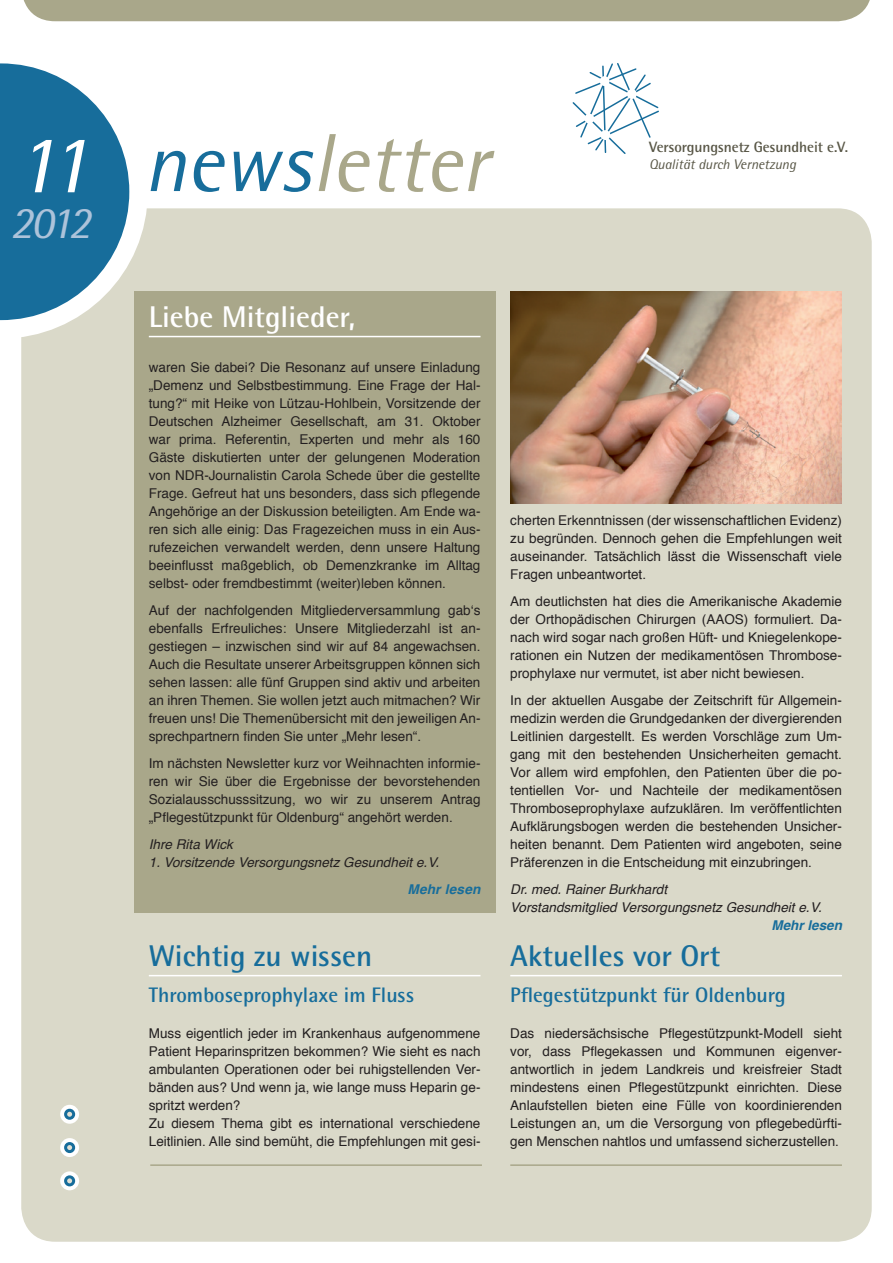
<style>
.page{position:relative;width:893px;height:1263px;background:#fff}
.page>*{position:absolute;margin:0;border:0;box-sizing:border-box;transform-origin:0 0}
.t1{font:italic 82.5px "Rotis Semi Sans";letter-spacing:-.005em;color:#a9a78a}
.t2{font:italic 82.5px "Rotis Semi Sans";color:#fff}
.t3{font:italic 45px "Rotis Semi Sans";color:#adc3da}
.t4{font:700 30px "Rotis Semi Sans";color:#176d9b}
.t5{font:700 30px "Rotis Semi Sans";color:#fff}
.t6{font:700 21px "Rotis Semi Sans";color:#176d9b}
.t7{font:700 15px "Rotis Semi Sans";letter-spacing:-.005em;color:#585646}
.t8{font:italic 13.95px "Rotis Semi Sans";letter-spacing:-.005em;color:#585646}
.t9{font:13.5px/18px "Helvetica";color:#231f20;text-align:justify}
.t10{font:italic 13.5px/18px "Helvetica";color:#231f20}
.t11{font:italic 700 13.5px "Helvetica";letter-spacing:.01em;color:#176d9b}
.s1{color:#176d9b}
</style>
<div class="page">
<div style="left:21px;top:208px;width:851px;height:1034px;background:#dad9c9;border-radius:34px"></div>
<div style="left:23px;top:0;width:847px;height:21px;background:#a9a78a"></div>
<svg style="left:572px;top:63px;width:87px;height:91px"></svg>
<div style="left:584px;top:114px;width:10px;height:10px;background:#fff;border-radius:50%"></div>
<div style="left:600px;top:130px;width:10px;height:10px;background:#fff;border-radius:50%"></div>
<div style="left:627px;top:89px;width:10px;height:10px;background:#fff;border-radius:50%"></div>
<div style="left:600px;top:76px;width:10px;height:10px;background:#fff;border-radius:50%"></div>
<svg style="left:60px;top:1105px;width:19px;height:19px"></svg>
<div style="left:66px;top:1110px;width:8px;height:8px;background:#e2e1d5;border-radius:50%"></div>
<div style="left:64px;top:1109px;width:11px;height:11px;border:3px solid #176d9b;border-radius:50%"></div>
<svg style="left:60px;top:1138px;width:19px;height:19px"></svg>
<div style="left:66px;top:1143px;width:8px;height:8px;background:#e2e1d5;border-radius:50%"></div>
<div style="left:64px;top:1142px;width:11px;height:11px;border:3px solid #176d9b;border-radius:50%"></div>
<svg style="left:60px;top:1171px;width:19px;height:19px"></svg>
<div style="left:66px;top:1177px;width:8px;height:8px;background:#e2e1d5;border-radius:50%"></div>
<div style="left:64px;top:1175px;width:11px;height:11px;border:3px solid #176d9b;border-radius:50%"></div>
<hr style="left:510px;top:1164px;width:332px;height:2px;background:#a9a78a">
<hr style="left:150px;top:1164px;width:332px;height:2px;background:#a9a78a">
<hr style="left:149px;top:975px;width:331px;height:1px;background:#fff">
<svg style="left:0;top:63px;width:148px;height:276px"></svg>
<div style="left:134px;top:291px;width:361px;height:621px;background:#a9a78a"></div>
<hr style="left:149px;top:336px;width:331px;height:1px;background:#fff">
<hr style="left:510px;top:975px;width:332px;height:1px;background:#fff">
<img style="left:510px;top:291px;width:332px;height:213px">
<h1 class="t2" style="left:15px;top:114px;width:76px">11</h1>
<h2 class="t3" style="left:11px;top:195px;width:82px">2012</h2>
<h1 class="t1" style="left:144px;top:113px;width:346px"><span class="s1">news</span>letter</h1>
<p class="t7" style="left:649px;top:138px;width:201px">Versorgungsnetz Gesundheit e.V.</p>
<p class="t8" style="left:649px;top:156px;width:149px">Qualität durch Vernetzung</p>
<h3 class="t5" style="left:149px;top:299px;width:208px">Liebe Mitglieder,</h3>
<p class="t9" style="left:149px;top:359px;width:333px">waren Sie dabei? Die Resonanz auf unsere Einladung „Demenz und Selbstbestimmung. Eine Frage der Hal&shy;tung?“ mit Heike von Lützau-Hohlbein, Vorsitzende der Deutschen Alzheimer Gesellschaft, am 31. Oktober war prima. Referentin, Experten und mehr als 160<br>Gäste diskutierten unter der gelungenen Moderation von NDR-Journalistin Carola Schede über die gestellte Frage. Gefreut hat uns besonders, dass sich pflegende Angehörige an der Diskussion beteiligten. Am Ende wa&shy;ren sich alle einig: Das Fragezeichen muss in ein Aus&shy;rufezeichen verwandelt werden, denn unsere Haltung beeinflusst maßgeblich, ob Demenzkranke im Alltag selbst- oder fremdbestimmt (weiter)leben können.</p>
<p class="t9" style="left:149px;top:602px;width:333px">Auf der nachfolgenden Mitgliederversammlung gab‘s ebenfalls Erfreuliches: Unsere Mitgliederzahl ist an&shy;gestiegen – inzwischen sind wir auf 84 angewachsen.<br>Auch die Resultate unserer Arbeitsgruppen können sich sehen lassen: alle fünf Gruppen sind aktiv und arbeiten an ihren Themen. Sie wollen jetzt auch mitmachen? Wir freuen uns! Die Themenübersicht mit den jeweiligen An&shy;sprechpartnern finden Sie unter „Mehr lesen“.</p>
<p class="t9" style="left:149px;top:755px;width:333px">Im nächsten Newsletter kurz vor Weihnachten informie&shy;ren wir Sie über die Ergebnisse der bevorstehenden Sozialausschusssitzung, wo wir zu unserem Antrag „Pflegestützpunkt für Oldenburg“ angehört werden.</p>
<p class="t10" style="left:149px;top:836px;width:86px">Ihre Rita Wick</p>
<p class="t10" style="left:149px;top:854px;width:292px">1. Vorsitzende Versorgungsnetz Gesundheit e.V.</p>
<p class="t11" style="left:407px;top:878px;width:75px">Mehr lesen</p>
<h3 class="t4" style="left:149px;top:938px;width:225px">Wichtig zu wissen</h3>
<h3 class="t6" style="left:149px;top:982px;width:267px">Thromboseprophylaxe im Fluss</h3>
<p class="t9" style="left:149px;top:1025px;width:333px;text-align:left">Muss eigentlich jeder im Krankenhaus aufgenommene Patient Heparinspritzen bekommen? Wie sieht es nach ambulanten Operationen oder bei ruhigstellenden Ver&shy;bänden aus? Und wenn ja, wie lange muss Heparin ge&shy;spritzt werden?<br>Zu diesem Thema gibt es international verschiedene Leitlinien. Alle sind bemüht, die Empfehlungen mit gesi-</p>
<p class="t9" style="left:510px;top:512px;width:333px">cherten Erkenntnissen (der wissenschaftlichen Evidenz) zu begründen. Dennoch gehen die Empfehlungen weit auseinander. Tatsächlich lässt die Wissenschaft viele Fragen unbeantwortet.</p>
<p class="t9" style="left:510px;top:593px;width:333px">Am deutlichsten hat dies die Amerikanische Akademie der Orthopädischen Chirurgen (AAOS) formuliert. Da&shy;nach wird sogar nach großen Hüft- und Kniegelenkope&shy;rationen ein Nutzen der medikamentösen Thrombose&shy;prophylaxe nur vermutet, ist aber nicht bewiesen.</p>
<p class="t9" style="left:510px;top:692px;width:333px">In der aktuellen Ausgabe der Zeitschrift für Allgemein&shy;medizin werden die Grundgedanken der divergierenden Leitlinien dargestellt. Es werden Vorschläge zum Um&shy;gang mit den bestehenden Unsicherheiten gemacht.<br>Vor allem wird empfohlen, den Patienten über die po&shy;tentiellen Vor- und Nachteile der medikamentösen Thromboseprophylaxe aufzuklären. Im veröffentlichten Aufklärungsbogen werden die bestehenden Unsicher&shy;heiten benannt. Dem Patienten wird angeboten, seine Präferenzen in die Entscheidung mit einzubringen.</p>
<p class="t10" style="left:510px;top:881px;width:313px">Dr. med. Rainer Burkhardt<br>Vorstandsmitglied Versorgungsnetz Gesundheit e.V.</p>
<p class="t11" style="left:771px;top:914px;width:72px">Mehr lesen</p>
<h3 class="t4" style="left:510px;top:938px;width:212px">Aktuelles vor Ort</h3>
<h3 class="t6" style="left:510px;top:982px;width:277px">Pflegestützpunkt für Oldenburg</h3>
<p class="t9" style="left:510px;top:1025px;width:333px">Das niedersächsische Pflegestützpunkt-Modell sieht vor, dass Pflegekassen und Kommunen eigenver&shy;antwortlich in jedem Landkreis und kreisfreier Stadt mindestens einen Pflegestützpunkt einrichten. Diese Anlaufstellen bieten eine Fülle von koordinierenden Leistungen an, um die Versorgung von pflegebedürfti&shy;gen Menschen nahtlos und umfassend sicherzustellen.</p>
</div>
